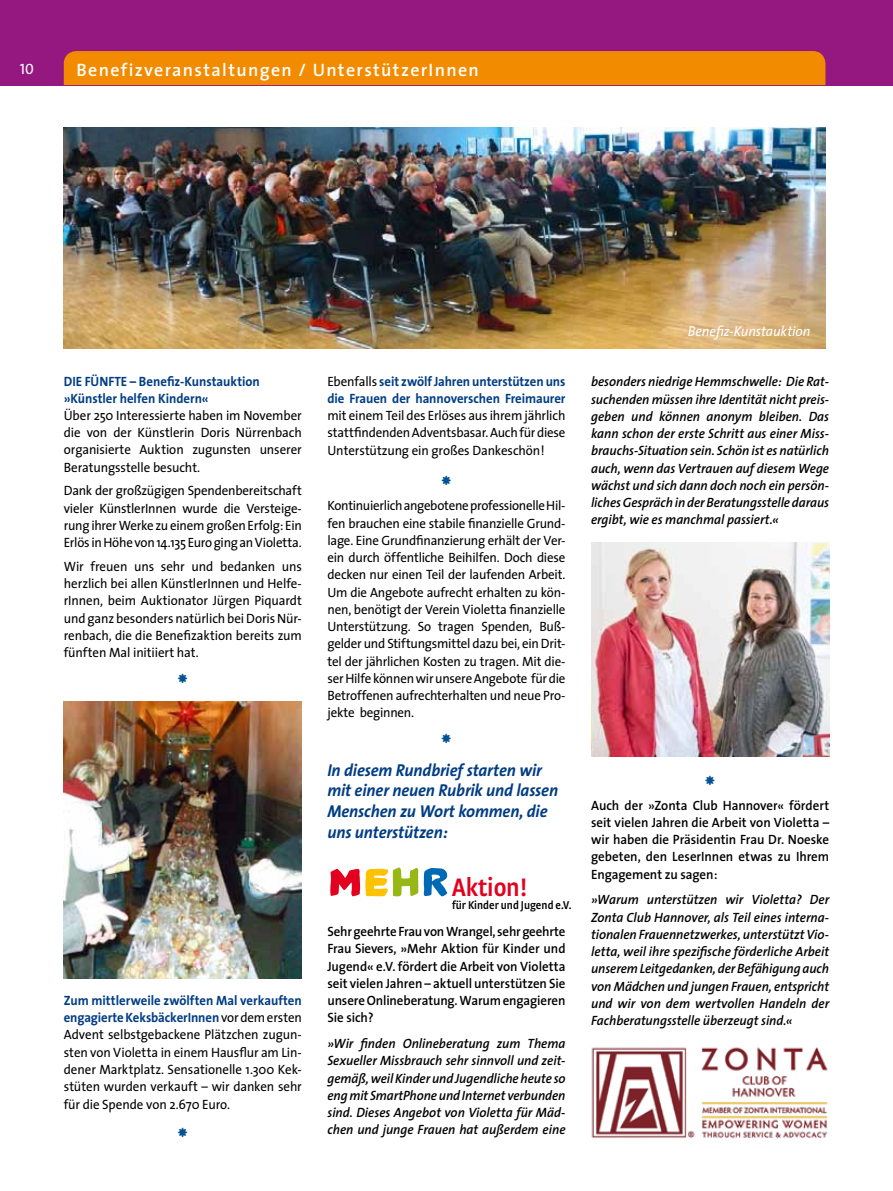
<style>
.page{position:relative;width:893px;height:1191px;background:#fff}
.page>*{position:absolute;margin:0;border:0;box-sizing:border-box;transform-origin:0 0}
.t1{font:600 26.7px "Strada Cond";color:#e3001f}
.t2{font:600 18px "The Sans";letter-spacing:.075em;color:#fff}
.t3{font:italic 700 17.25px/20.5px "The Sans";letter-spacing:-.01em;color:#003d84;scale:.95 1}
.t4{font:15px "The Sans Caps";color:#fff}
.t5{font:italic 14.25px "The Sans";letter-spacing:-.01em;color:#fff;scale:.96 1}
.t6{font:13.5px/17.2px "The Sans";letter-spacing:-.01em;color:#000;text-align:justify;scale:.96 1}
.t7{font:italic 600 13.5px/17.2px "The Sans";letter-spacing:-.005em;color:#000;text-align:justify;scale:.96 1}
.t8{font:600 13.5px/17.2px "The Sans";letter-spacing:-.01em;color:#000;text-align:justify;scale:.96 1}
.t9{font:700 13.5px/16.5px "The Sans";letter-spacing:-.005em;color:#003d84;scale:.95 1}
.t10{font:600 12px "Strada Cond";color:#000}
.s1{font-weight:700;color:#003d84}
.s2{font-weight:400;color:#000}
</style>
<div class="page">
<div style="left:0;top:0;width:893px;height:85px;background:#951881"></div>
<div style="left:64px;top:51px;width:761px;height:34px;background:#f28b00"></div>
<img style="left:64px;top:128px;width:761px;height:221px">
<img style="left:64px;top:702px;width:238px;height:276px">
<img style="left:591px;top:542px;width:238px;height:214px">
<svg style="left:424px;top:868px;width:23px;height:28px"></svg>
<svg style="left:330px;top:867px;width:88px;height:29px"></svg>
<img style="left:591px;top:1047px;width:237px;height:91px">
<p class="t4" style="left:20px;top:56px;width:16px">10</p>
<h2 class="t2" style="left:77px;top:55px;width:404px">Benefizveranstaltungen / U nterstützerInnen</h2>
<p class="t9" style="left:64px;top:373px;width:208px">DIE FÜNFTE – Benefiz-Kunstauktion »Künstler helfen Kindern«</p>
<p class="t6" style="left:64px;top:406px;width:250px">Über 250 Interessierte haben im November die von der Künstlerin Doris Nürrenbach organisierte Auktion zugunsten unserer Beratungsstelle besucht.</p>
<p class="t6" style="left:64px;top:482px;width:250px">Dank der großzügigen Spendenbereitschaft vieler KünstlerInnen wurde die Versteige&shy;rung ihrer Werke zu einem großen Erfolg: Ein Erlös in Höhe von 14.135 Euro ging an Violetta.</p>
<p class="t6" style="left:64px;top:557px;width:250px">Wir freuen uns sehr und bedanken uns herzlich bei allen KünstlerInnen und Helfe&shy;rInnen, beim Auktionator Jürgen Piquardt und ganz besonders natürlich bei Doris Nür&shy;renbach, die die Benefizaktion bereits zum fünften Mal initiiert hat.</p>
<p class="t6" style="left:64px;top:991px;width:250px"><span class="s1">Zum mittlerweile zwölften Mal verkauften engagierte KeksbäckerInnen</span> vor dem ersten Advent selbstgebackene Plätzchen zugun&shy;sten von Violetta in einem Hausflur am Lin&shy;dener Marktplatz. Sensationelle 1.300 Kek&shy;stüten wurden verkauft – wir danken sehr für die Spende von 2.670 Euro.</p>
<p class="t9" style="left:327px;top:373px;width:252px"><span class="s2">Ebenfalls</span> seit zwölf Jahren unterstützen uns die Frauen der hannoverschen Freimaurer</p>
<p class="t6" style="left:327px;top:406px;width:250px">mit einem Teil des Erlöses aus ihrem jährlich stattfindenden Adventsbasar. Auch für diese Unterstützung ein großes Dankeschön!</p>
<p class="t6" style="left:327px;top:497px;width:250px">Kontinuierlich angebotene professionelle Hil&shy;fen brauchen eine stabile finanzielle Grund&shy;lage. Eine Grundfinanzierung erhält der Ver&shy;ein durch öffentliche Beihilfen. Doch diese decken nur einen Teil der laufenden Arbeit.<br>Um die Angebote aufrecht erhalten zu kön&shy;nen, benötigt der Verein Violetta finanzielle Unterstützung. So tragen Spenden, Buß&shy;gelder und Stiftungsmittel dazu bei, ein Drit&shy;tel der jährlichen Kosten zu tragen. Mit die&shy;ser Hilfe können wir unsere Angebote für die Betroffenen aufrechterhalten und neue Pro&shy;jekte beginnen.</p>
<p class="t3" style="left:327px;top:759px;width:244px">In diesem Rundbrief starten wir mit einer neuen Rubrik und lassen<br>Menschen zu Wort kommen, die uns unterstützen:</p>
<h1 class="t1" style="left:452px;top:872px;width:76px">Aktion!</h1>
<p class="t10" style="left:452px;top:897px;width:121px">für Kinder und Jugend e.V.</p>
<p class="t8" style="left:327px;top:922px;width:250px">Sehr geehrte Frau von Wrangel, sehr geehrte Frau Sievers, »Mehr Aktion für Kinder und Jugend« e.V. fördert die Arbeit von Violetta seit vielen Jahren – aktuell unterstützen Sie unsere Onlineberatung. Warum engagieren Sie sich?</p>
<p class="t7" style="left:327px;top:1034px;width:250px">»Wir finden Onlineberatung zum Thema Sexueller Missbrauch sehr sinnvoll und zeit&shy;gemäß, weil Kinder und Jugendliche heute so eng mit SmartPhone und Internet verbunden sind. Dieses Angebot von Violetta für Mäd&shy;chen und junge Frauen hat außerdem eine</p>
<p class="t5" style="left:688px;top:319px;width:129px">Benefiz-Kunstauktion</p>
<p class="t7" style="left:591px;top:373px;width:250px">besonders niedrige Hemmschwelle: Die Rat&shy;suchenden müssen ihre Identität nicht preis&shy;geben und können anonym bleiben. Das kann schon der erste Schritt aus einer Miss&shy;brauchs-Situation sein. Schön ist es natürlich auch, wenn das Vertrauen auf diesem Wege wächst und sich dann doch noch ein persön&shy;liches Gespräch in der Beratungsstelle daraus ergibt, wie es manchmal passiert.«</p>
<p class="t8" style="left:591px;top:796px;width:250px">Auch der »Zonta Club Hannover« fördert seit vielen Jahren die Arbeit von Violetta – wir haben die Präsidentin Frau Dr. Noeske gebeten, den LeserInnen etwas zu Ihrem Engagement zu sagen:</p>
<p class="t7" style="left:591px;top:890px;width:250px">»Warum unterstützen wir Violetta? Der Zonta Club Hannover, als Teil eines interna&shy;tionalen Frauennetzwerkes, unterstützt Vio&shy;letta, weil ihre spezifische förderliche Arbeit unserem Leitgedanken, der Befähigung auch von Mädchen und jungen Frauen, entspricht und wir von dem wertvollen Handeln der Fachberatungsstelle überzeugt sind.«</p>
</div>
